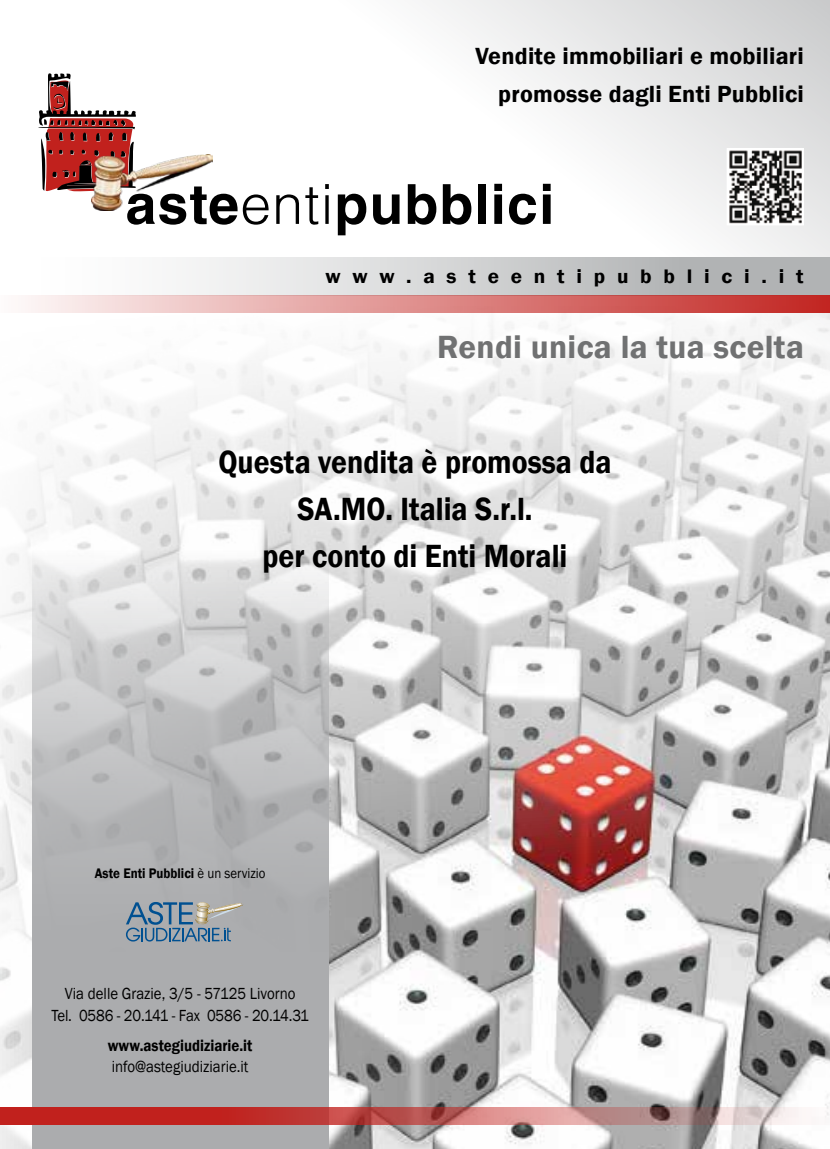
<style>
.page{position:relative;width:830px;height:1149px;background:#fff}
.page>*{position:absolute;margin:0;border:0;box-sizing:border-box;transform-origin:0 0}
.t1{font:700 55.2px "Helvetica LT Std";letter-spacing:.02em;color:#000}
.t2{font:600 33px/47px "Franklin Gothic";color:#000;text-align:center;scale:.9 1}
.t3{font:600 33px "Franklin Gothic";letter-spacing:.01em;color:#707172}
.t4{font:600 24px/37.3px "Franklin Gothic";letter-spacing:.01em;color:#000;text-align:right}
.t5{font:600 20.1px "Franklin Gothic";letter-spacing:.555em;color:#000;scale:1.05 1}
.t6{font:16.5px/21.3px "Franklin Gothic";color:#000;text-align:center;scale:.9 1}
.t7{font:600 16.5px "Franklin Gothic";color:#000;scale:.9 1}
.t8{font:600 14.25px "Franklin Gothic";color:#000;scale:.9 1}
.s1{font-weight:300}
.s2{font-weight:400}
</style>
<div class="page">
<img style="left:0;top:364px;width:829px;height:784px">
<svg style="left:32px;top:550px;width:296px;height:598px;background:#bababc"></svg>
<svg style="left:290px;top:0;width:539px;height:375px"></svg>
<div style="left:0;top:257px;width:829px;height:38px;background:linear-gradient(to right,#fff,#a8aaab)"></div>
<div style="left:0;top:295px;width:829px;height:18px;background:linear-gradient(to right,#fefbfb,#c12521)"></div>
<svg style="left:0;top:1106px;width:829px;height:17px;background:#c26866"></svg>
<svg style="left:38px;top:73px;width:98px;height:118px"></svg>
<img style="left:91px;top:155px;width:121px;height:55px">
<img style="left:728px;top:150px;width:73px;height:73px">
<div style="left:726px;top:148px;width:77px;height:77px;border:1px solid #fff"></div>
<svg style="left:126px;top:901px;width:117px;height:40px;background:#899aa6"></svg>
<h3 class="t4" style="left:475px;top:38px;width:330px">Vendite immobiliari e mobiliari promosse dagli Enti Pubblici</h3>
<h1 class="t1" style="left:125px;top:171px;width:430px">aste<span class="s1">enti</span>pubblici</h1>
<p class="t5" style="left:325px;top:264px;width:456px">www.asteentipubblici.it</p>
<h2 class="t3" style="left:437px;top:327px;width:368px">Rendi unica la tua scelta</h2>
<h2 class="t2" style="left:218px;top:439px;width:438px">Questa vendita è promossa da<br>SA.MO. Italia S.r.l.<br>per conto di Enti Morali</h2>
<p class="t8" style="left:95px;top:864px;width:191px">Aste Enti Pubblici <span class="s2">è un servizio</span></p>
<p class="t6" style="left:51px;top:983px;width:287px">Via delle Grazie, 3/5 - 57125 Livorno<br>Tel. 0586 - 20.141 - Fax 0586 - 20.14.31</p>
<p class="t7" style="left:108px;top:1034px;width:162px">www.astegiudiziarie.it</p>
<p class="t6" style="left:112px;top:1055px;width:153px">info@astegiudiziarie.it</p>
</div>
